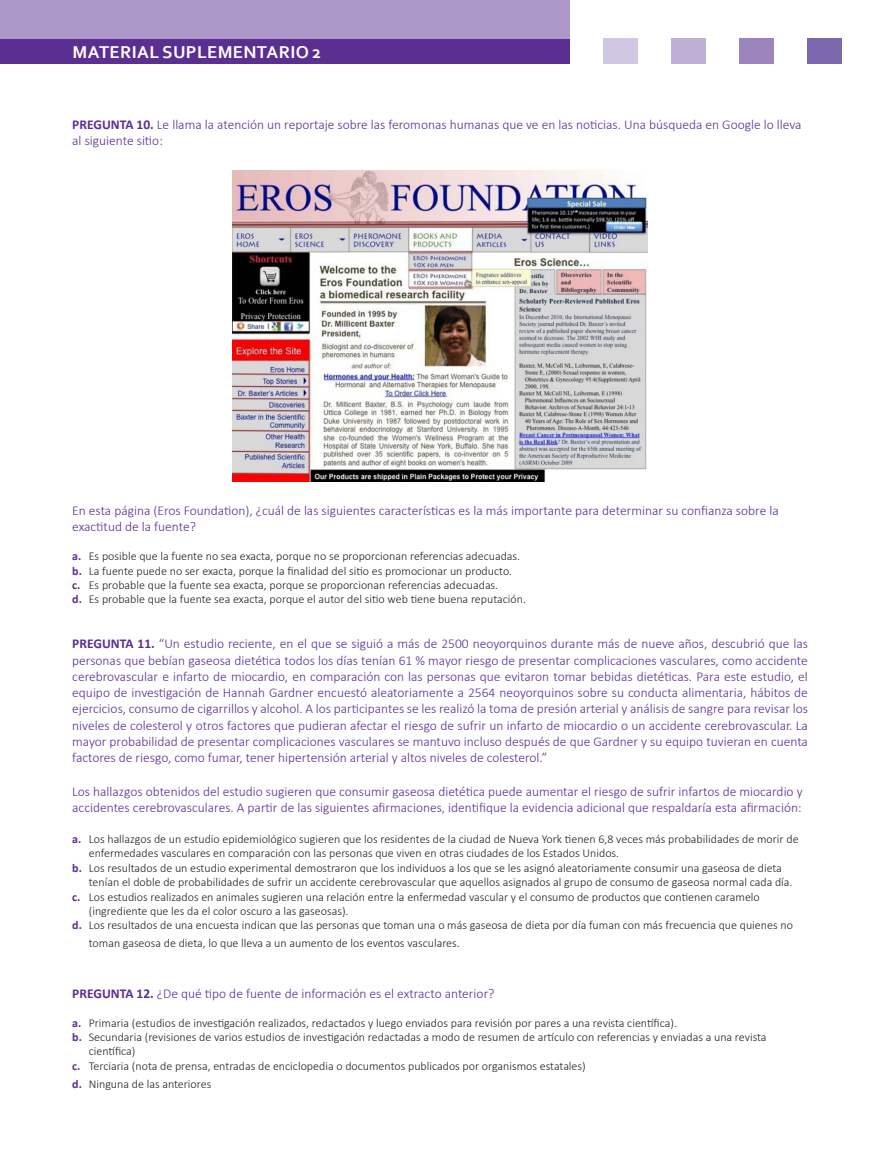
<style>
.page{position:relative;width:893px;height:1174px;background:#fff}
.page>*{position:absolute;margin:0;border:0;box-sizing:border-box;transform-origin:0 0}
.t1{font:700 18px "Corbel";letter-spacing:.02em;color:#fff}
.t2{font:300 13.5px/16.2px "Calibri";color:#5b2e91}
.t3{font:300 12px/14.4px "Calibri";color:#231f20}
.s1{font-weight:700}
.s2{font-weight:700;color:#5b2e91}
</style>
<div class="page">
<div style="left:808px;top:38px;width:34px;height:26px;background:#7a67ae"></div>
<div style="left:604px;top:38px;width:34px;height:26px;background:#d0c7e2"></div>
<div style="left:672px;top:38px;width:34px;height:26px;background:#beafd4"></div>
<div style="left:740px;top:38px;width:34px;height:26px;background:#9c85bd"></div>
<div style="left:0;top:38px;width:570px;height:26px;background:#5b2e91"></div>
<div style="left:0;top:0;width:570px;height:38px;background:#ac99c9"></div>
<img style="left:233px;top:170px;width:414px;height:311px">
<h1 class="t1" style="left:73px;top:41px;width:250px">MATERIAL SUPLEMENTARIO 2</h1>
<p class="t2" style="left:72px;top:116px;width:731px"><span class="s1">PREGUNTA 10.</span> Le llama la atención un reportaje sobre las feromonas humanas que ve en las noticias. Una búsqueda en Google lo lleva al siguiente sitio:</p>
<p class="t2" style="left:72px;top:502px;width:708px">En esta página (Eros Foundation), ¿cuál de las siguientes características es la más importante para determinar su confianza sobre la exactitud de la fuente?</p>
<p class="t3" style="left:72px;top:549px;width:449px"><span class="s2">a.</span> Es posible que la fuente no sea exacta, porque no se proporcionan referencias adecuadas.</p>
<p class="t3" style="left:72px;top:563px;width:441px"><span class="s2">b.</span> La fuente puede no ser exacta, porque la finalidad del sitio es promocionar un producto.</p>
<p class="t3" style="left:72px;top:578px;width:427px"><span class="s2">c.</span> Es probable que la fuente sea exacta, porque se proporcionan referencias adecuadas.</p>
<p class="t3" style="left:72px;top:592px;width:455px"><span class="s2">d.</span> Es probable que la fuente sea exacta, porque el autor del sitio web tiene buena reputación.</p>
<p class="t2" style="left:72px;top:636px;width:737px;text-align:justify"><span class="s1">PREGUNTA 11.</span> “Un estudio reciente, en el que se siguió a más de 2500 neoyorquinos durante más de nueve años, descubrió que las personas que bebían gaseosa dietética todos los días tenían 61 % mayor riesgo de presentar complicaciones vasculares, como accidente cerebrovascular e infarto de miocardio, en comparación con las personas que evitaron tomar bebidas dietéticas. Para este estudio, el equipo de investigación de Hannah Gardner encuestó aleatoriamente a 2564 neoyorquinos sobre su conducta alimentaria, hábitos de ejercicios, consumo de cigarrillos y alcohol. A los participantes se les realizó la toma de presión arterial y análisis de sangre para revisar los niveles de colesterol y otros factores que pudieran afectar el riesgo de sufrir un infarto de miocardio o un accidente cerebrovascular. La mayor probabilidad de presentar complicaciones vasculares se mantuvo incluso después de que Gardner y su equipo tuvieran en cuenta factores de riesgo, como fumar, tener hipertensión arterial y altos niveles de colesterol.”</p>
<p class="t2" style="left:72px;top:783px;width:732px">Los hallazgos obtenidos del estudio sugieren que consumir gaseosa dietética puede aumentar el riesgo de sufrir infartos de miocardio y accidentes cerebrovasculares. A partir de las siguientes afirmaciones, identifique la evidencia adicional que respaldaría esta afirmación:</p>
<p class="t3" style="left:89px;top:831px;width:711px;text-indent:-16px"><span class="s2">a.</span> Los hallazgos de un estudio epidemiológico sugieren que los residentes de la ciudad de Nueva York tienen 6,8 veces más probabilidades de morir de enfermedades vasculares en comparación con las personas que viven en otras ciudades de los Estados Unidos.</p>
<p class="t3" style="left:89px;top:860px;width:705px;text-indent:-16px"><span class="s2">b.</span> Los resultados de un estudio experimental demostraron que los individuos a los que se les asignó aleatoriamente consumir una gaseosa de dieta tenían el doble de probabilidades de sufrir un accidente cerebrovascular que aquellos asignados al grupo de consumo de gaseosa normal cada día.</p>
<p class="t3" style="left:89px;top:889px;width:672px;text-indent:-16px"><span class="s2">c.</span> Los estudios realizados en animales sugieren una relación entre la enfermedad vascular y el consumo de productos que contienen caramelo (ingrediente que les da el color oscuro a las gaseosas).</p>
<p class="t3" style="left:89px;top:916px;width:706px;line-height:18px;text-indent:-16px"><span class="s2">d.</span> Los resultados de una encuesta indican que las personas que toman una o más gaseosa de dieta por día fuman con más frecuencia que quienes no toman gaseosa de dieta, lo que lleva a un aumento de los eventos vasculares.</p>
<p class="t2" style="left:72px;top:985px;width:424px"><span class="s1">PREGUNTA 12.</span> ¿De qué tipo de fuente de información es el extracto anterior?</p>
<p class="t3" style="left:72px;top:1015px;width:606px"><span class="s2">a.</span> Primaria (estudios de investigación realizados, redactados y luego enviados para revisión por pares a una revista científica).</p>
<p class="t3" style="left:89px;top:1029px;width:679px;text-indent:-16px"><span class="s2">b.</span> Secundaria (revisiones de varios estudios de investigación redactadas a modo de resumen de artículo con referencias y enviadas a una revista científica)</p>
<p class="t3" style="left:72px;top:1058px;width:515px"><span class="s2">c.</span> Terciaria (nota de prensa, entradas de enciclopedia o documentos publicados por organismos estatales)</p>
<p class="t3" style="left:72px;top:1076px;width:141px"><span class="s2">d.</span> Ninguna de las anteriores</p>
</div>
